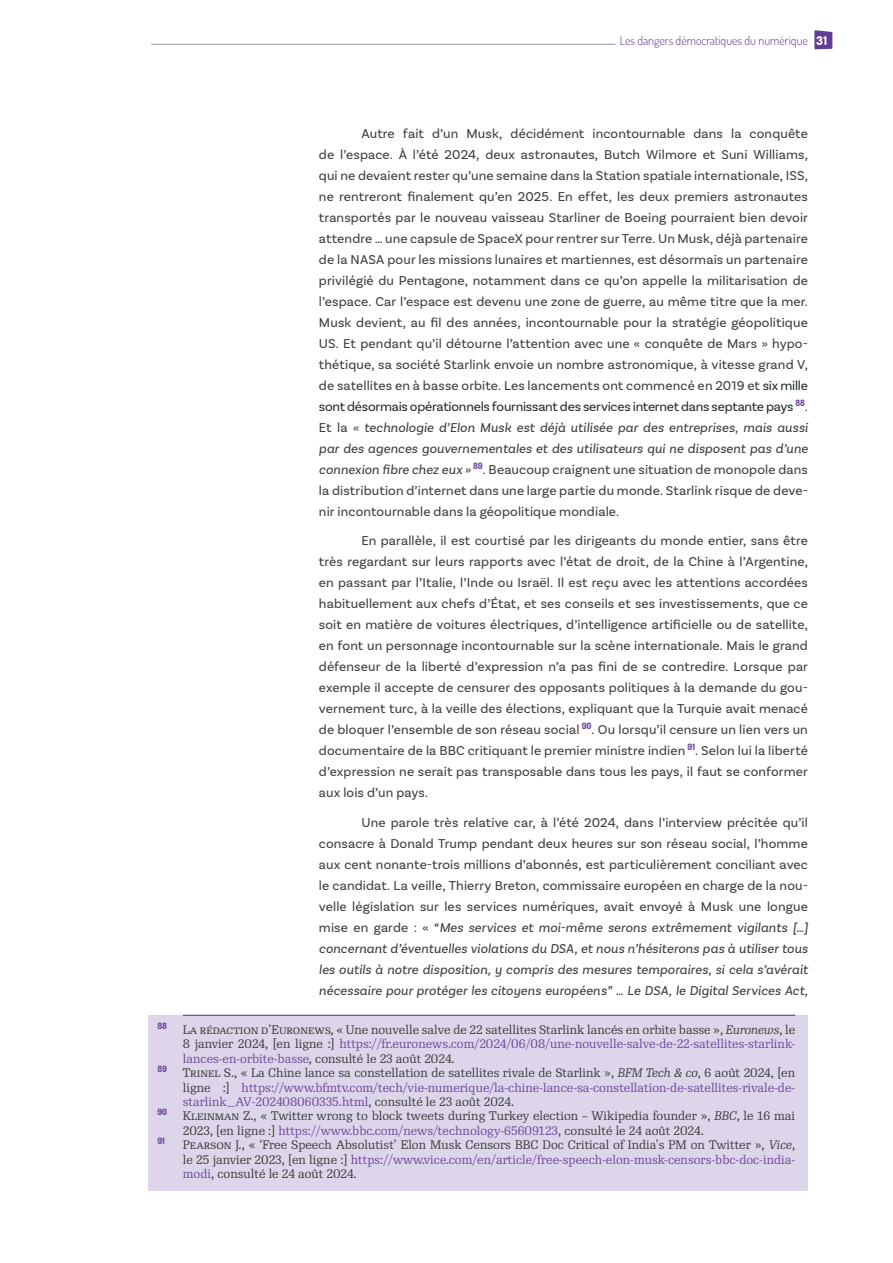
<style>
.page{position:relative;width:893px;height:1263px;background:#fff}
.page>*{position:absolute;margin:0;border:0;box-sizing:border-box;transform-origin:0 0}
.t1{font:13.5px/21px "Basic Sans";letter-spacing:.01em;color:#3e3e3f;text-align:justify}
.t2{font:12px/14.4px "Re Public";color:#3e3e3f;text-align:justify}
.t3{font:12px/14.4px "Re Public";color:#6e4a9e;text-align:justify}
.t4{font:300 12px "Dosis";color:#633a96}
.t5{font:800 8.7px "Dosis";color:#6e4a9e}
.s1{font-weight:800;color:#fff}
.s2{color:#262c2f}
.s3{font-style:italic}
.s4{color:#6e4a9e}
.s5{color:#3e3e3f}
.s6{font-style:italic;color:#3e3e3f}
</style>
<div class="page">
<svg style="left:814px;top:30px;width:18px;height:19px"></svg>
<hr style="left:151px;top:44px;width:657px;height:1px;background:#939598">
<div style="left:615px;top:40px;width:193px;height:8px;background:#fff"></div>
<div style="left:149px;top:1015px;width:659px;height:176px;background:#ddd6ea"></div>
<hr style="left:183px;top:1015px;width:612px;height:1px;background:#633a96">
<p class="t4" style="left:620px;top:32px;width:209px">Les dangers démocratiques du numérique <span class="s1">31</span></p>
<p class="t1" style="left:319px;top:123px;width:491px;text-indent:43px">Autre fait d’un Musk, décidément incontournable dans la conquête de l’espace. À l’été 2024, deux astronautes, Butch Wilmore et Suni Williams, qui ne devaient rester qu’une semaine dans la Station spatiale internationale, ISS, ne rentreront finalement qu’en 2025. En effet, les deux premiers astronautes transportés par le nouveau vaisseau Starliner de Boeing pourraient bien devoir attendre … une capsule de SpaceX pour rentrer sur Terre. Un Musk, déjà partenaire de la NASA pour les missions lunaires et martiennes, est désormais un partenaire privilégié du Pentagone, notamment dans ce qu’on appelle la militarisation de l’espace. Car l’espace est devenu une zone de guerre, au même titre que la mer.<br>Musk devient, au fil des années, incontournable pour la stratégie géopolitique US. Et pendant qu’il détourne l’attention avec une « conquête de Mars » hypo&shy;thétique, sa société Starlink envoie un nombre astronomique, à vitesse grand V, de satellites en à basse orbite. Les lancements ont commencé en 2019 et <span class="s2">six mille sont désormais opérationnels fournissant des services internet dans septante pays</span> <sup>88</sup>.<br>Et la <span class="s3">« technologie d’Elon Musk est déjà utilisée par des entreprises, mais aussi par des agences gouvernementales et des utilisateurs qui ne disposent pas d’une connexion fibre chez eux »</span> <sup>89</sup>. Beaucoup craignent une situation de monopole dans la distribution d’internet dans une large partie du monde. Starlink risque de deve&shy;nir incontournable dans la géopolitique mondiale.</p>
<p class="t1" style="left:319px;top:530px;width:491px;text-indent:43px">En parallèle, il est courtisé par les dirigeants du monde entier, sans être très regardant sur leurs rapports avec l’état de droit, de la Chine à l’Argentine, en passant par l’Italie, l’Inde ou Israël. Il est reçu avec les attentions accordées habituellement aux chefs d’État, et ses conseils et ses investissements, que ce soit en matière de voitures électriques, d’intelligence artificielle ou de satellite, en font un personnage incontournable sur la scène internationale. Mais le grand défenseur de la liberté d’expression n’a pas fini de se contredire. Lorsque par exemple il accepte de censurer des opposants politiques à la demande du gou&shy;vernement turc, à la veille des élections, expliquant que la Turquie avait menacé de bloquer l’ensemble de son réseau social <sup>90</sup>. Ou lorsqu’il censure un lien vers un documentaire de la BBC critiquant le premier ministre indien <sup>91</sup>. Selon lui la liberté d’expression ne serait pas transposable dans tous les pays, il faut se conformer aux lois d’un pays.</p>
<p class="t1" style="left:319px;top:812px;width:491px;text-indent:43px">Une parole très relative car, à l’été 2024, dans l’interview précitée qu’il consacre à Donald Trump pendant deux heures sur son réseau social, l’homme aux cent nonante-trois millions d’abonnés, est particulièrement conciliant avec le candidat. La veille, Thierry Breton, commissaire européen en charge de la nou&shy;velle législation sur les services numériques, avait envoyé à Musk une longue mise en garde : « <span class="s3">“Mes services et moi-même serons extrêmement vigilants […] concernant d’éventuelles violations du DSA, et nous n’hésiterons pas à utiliser tous les outils à notre disposition, y compris des mesures temporaires, si cela s’avérait nécessaire pour protéger les citoyens européens” … Le DSA, le Digital Services Act,</span></p>
<p class="t5" style="left:157px;top:1020px;width:11px">88</p>
<p class="t2" style="left:183px;top:1023px;width:614px">La rédaction d’Euronews, « Une nouvelle salve de 22 satellites Starlink lancés en orbite basse », <span class="s3">Euronews</span>, le 8 janvier 2024, [en ligne :] <span class="s4">https://fr.euronews.com/2024/06/08/une-nouvelle-salve-de-22-satellites-starlink&shy;lances-en-orbite-basse</span>, consulté le 23 août 2024.</p>
<p class="t5" style="left:157px;top:1063px;width:11px">89</p>
<p class="t3" style="left:183px;top:1066px;width:614px"><span class="s5">Trinel S., « La Chine lance sa constellation de satellites rivale de Starlink »,</span> <span class="s6">BFM Tech &amp; co</span><span class="s5">, 6 août 2024, [en ligne :]</span> https://www.bfmtv.com/tech/vie-numerique/la-chine-lance-sa-constellation-de-satellites-rivale-de&shy;starlink_AV-202408060335.html<span class="s5">, consulté le 23 août 2024.</span></p>
<p class="t5" style="left:157px;top:1106px;width:11px">90</p>
<p class="t2" style="left:183px;top:1109px;width:614px">Kleinman Z., « Twitter wrong to block tweets during Turkey election – Wikipedia founder », <span class="s3">BBC</span>, le 16 mai<br>2023, [en ligne :] <span class="s4">https://www.bbc.com/news/technology-65609123</span>, consulté le 24 août 2024.</p>
<p class="t5" style="left:157px;top:1135px;width:9px">91</p>
<p class="t2" style="left:183px;top:1138px;width:614px">Pearson J., « ‘Free Speech Absolutist’ Elon Musk Censors BBC Doc Critical of India’s PM on Twitter », <span class="s3">Vice</span>, le 25 janvier 2023, [en ligne :] <span class="s4">https://www.vice.com/en/article/free-speech-elon-musk-censors-bbc-doc-india&shy;modi</span>, consulté le 24 août 2024.</p>
</div>
